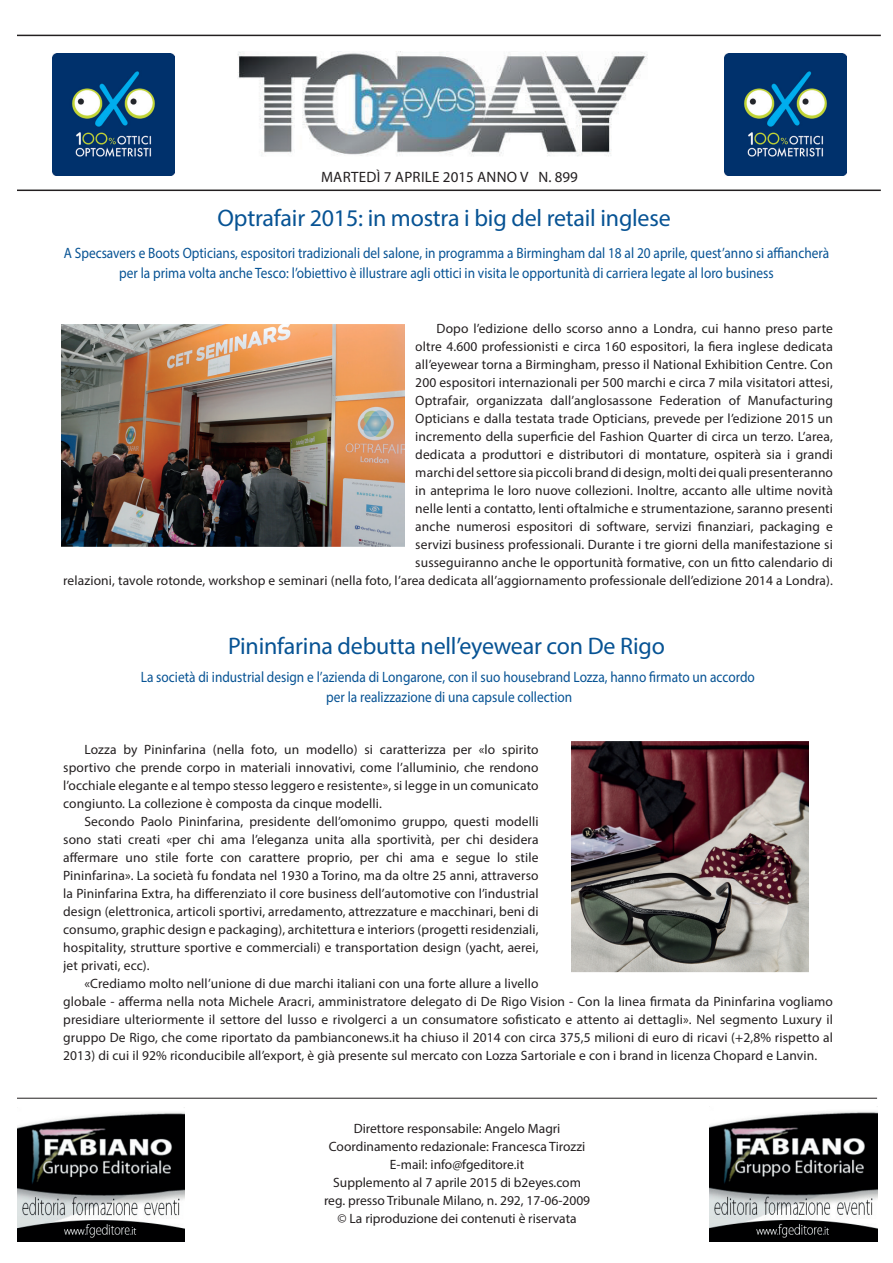
<style>
.page{position:relative;width:893px;height:1263px;background:#fff}
.page>*{position:absolute;margin:0;border:0;box-sizing:border-box;transform-origin:0 0}
.t1{font:24px "Myriad Pro";letter-spacing:-.01em;color:#075394}
.t2{font:15px/19.5px "Myriad Pro";color:#075394;text-align:center;scale:.89 1}
.t3{font:15px "Myriad Pro";letter-spacing:.02em;color:#231f20}
.t4{font:13.5px/18px "Myriad Pro";letter-spacing:.01em;color:#231f20;text-align:justify}
</style>
<div class="page">
<img style="left:237px;top:52px;width:411px;height:104px">
<hr style="left:17px;top:1098px;width:860px;height:1px;background:#231f20">
<img style="left:724px;top:54px;width:123px;height:122px">
<img style="left:52px;top:54px;width:122px;height:122px">
<img style="left:710px;top:1111px;width:167px;height:131px">
<img style="left:17px;top:1112px;width:167px;height:130px">
<hr style="left:17px;top:190px;width:864px;height:1px;background:#231f20">
<hr style="left:17px;top:35px;width:864px;height:1px;background:#231f20">
<img style="left:62px;top:325px;width:343px;height:221px">
<img style="left:572px;top:742px;width:237px;height:229px">
<p class="t3" style="left:321px;top:167px;width:258px">MARTEDÌ 7 APRILE 2015 ANNO V N. 899</p>
<h1 class="t1" style="left:218px;top:203px;width:455px">Optrafair 2015: in mostra i big del retail inglese</h1>
<p class="t2" style="left:64px;top:243px;width:861px">A Specsavers e Boots Opticians, espositori tradizionali del salone, in programma a Birmingham dal 18 al 20 aprile, quest’anno si affiancherà per la prima volta anche Tesco: l’obiettivo è illustrare agli ottici in visita le opportunità di carriera legate al loro business</p>
<p class="t4" style="left:63px;top:320px;width:771px;text-align:right">Dopo l’edizione dello scorso anno a Londra, cui hanno preso parte<br>oltre 4.600 professionisti e circa 160 espositori, la fiera inglese dedicata<br>all’eyewear torna a Birmingham, presso il National Exhibition Centre. Con<br>200 espositori internazionali per 500 marchi e circa 7 mila visitatori attesi,<br>Optrafair, organizzata dall’anglosassone Federation of Manufacturing<br>Opticians e dalla testata trade Opticians, prevede per l’edizione 2015 un<br>incremento della superficie del Fashion Quarter di circa un terzo. L’area,<br>dedicata a produttori e distributori di montature, ospiterà sia i grandi<br>marchi del settore sia piccoli brand di design, molti dei quali presenteranno<br>in anteprima le loro nuove collezioni. Inoltre, accanto alle ultime novità<br>nelle lenti a contatto, lenti oftalmiche e strumentazione, saranno presenti<br>anche numerosi espositori di software, servizi finanziari, packaging e<br>servizi business professionali. Durante i tre giorni della manifestazione si<br>susseguiranno anche le opportunità formative, con un fitto calendario di<br>relazioni, tavole rotonde, workshop e seminari (nella foto, l’area dedicata all’aggiornamento professionale dell’edizione 2014 a Londra).</p>
<h1 class="t1" style="left:228px;top:631px;width:438px">Pininfarina debutta nell’eyewear con De Rigo</h1>
<p class="t2" style="left:141px;top:667px;width:691px">La società di industrial design e l’azienda di Longarone, con il suo housebrand Lozza, hanno firmato un accordo per la realizzazione di una capsule collection</p>
<p class="t4" style="left:63px;top:740px;width:477px;text-indent:21px">Lozza by Pininfarina (nella foto, un modello) si caratterizza per «lo spirito sportivo che prende corpo in materiali innovativi, come l’alluminio, che rendono l’occhiale elegante e al tempo stesso leggero e resistente», si legge in un comunicato congiunto. La collezione è composta da cinque modelli.</p>
<p class="t4" style="left:63px;top:812px;width:477px;text-indent:21px">Secondo Paolo Pininfarina, presidente dell’omonimo gruppo, questi modelli sono stati creati «per chi ama l’eleganza unita alla sportività, per chi desidera affermare uno stile forte con carattere proprio, per chi ama e segue lo stile Pininfarina». La società fu fondata nel 1930 a Torino, ma da oltre 25 anni, attraverso la Pininfarina Extra, ha differenziato il core business dell’automotive con l’industrial design (elettronica, articoli sportivi, arredamento, attrezzature e macchinari, beni di consumo, graphic design e packaging), architettura e interiors (progetti residenziali, hospitality, strutture sportive e commerciali) e transportation design (yacht, aerei, jet privati, ecc).</p>
<p class="t4" style="left:63px;top:974px;width:771px;text-align:left;text-indent:21px">«Crediamo molto nell’unione di due marchi italiani con una forte allure a livello<br>globale - afferma nella nota Michele Aracri, amministratore delegato di De Rigo Vision - Con la linea firmata da Pininfarina vogliamo presidiare ulteriormente il settore del lusso e rivolgerci a un consumatore sofisticato e attento ai dettagli». Nel segmento Luxury il gruppo De Rigo, che come riportato da pambianconews.it ha chiuso il 2014 con circa 375,5 milioni di euro di ricavi (+2,8% rispetto al 2013) di cui il 92% riconducibile all’export, è già presente sul mercato con Lozza Sartoriale e con i brand in licenza Chopard e Lanvin.</p>
<p class="t4" style="left:324px;top:1119px;width:268px;text-align:center">Direttore responsabile: Angelo Magri Coordinamento redazionale: Francesca Tirozzi E-mail: info@fgeditore.it<br>Supplemento al 7 aprile 2015 di b2eyes.com reg. presso Tribunale Milano, n. 292, 17-06-2009 © La riproduzione dei contenuti è riservata</p>
</div>
